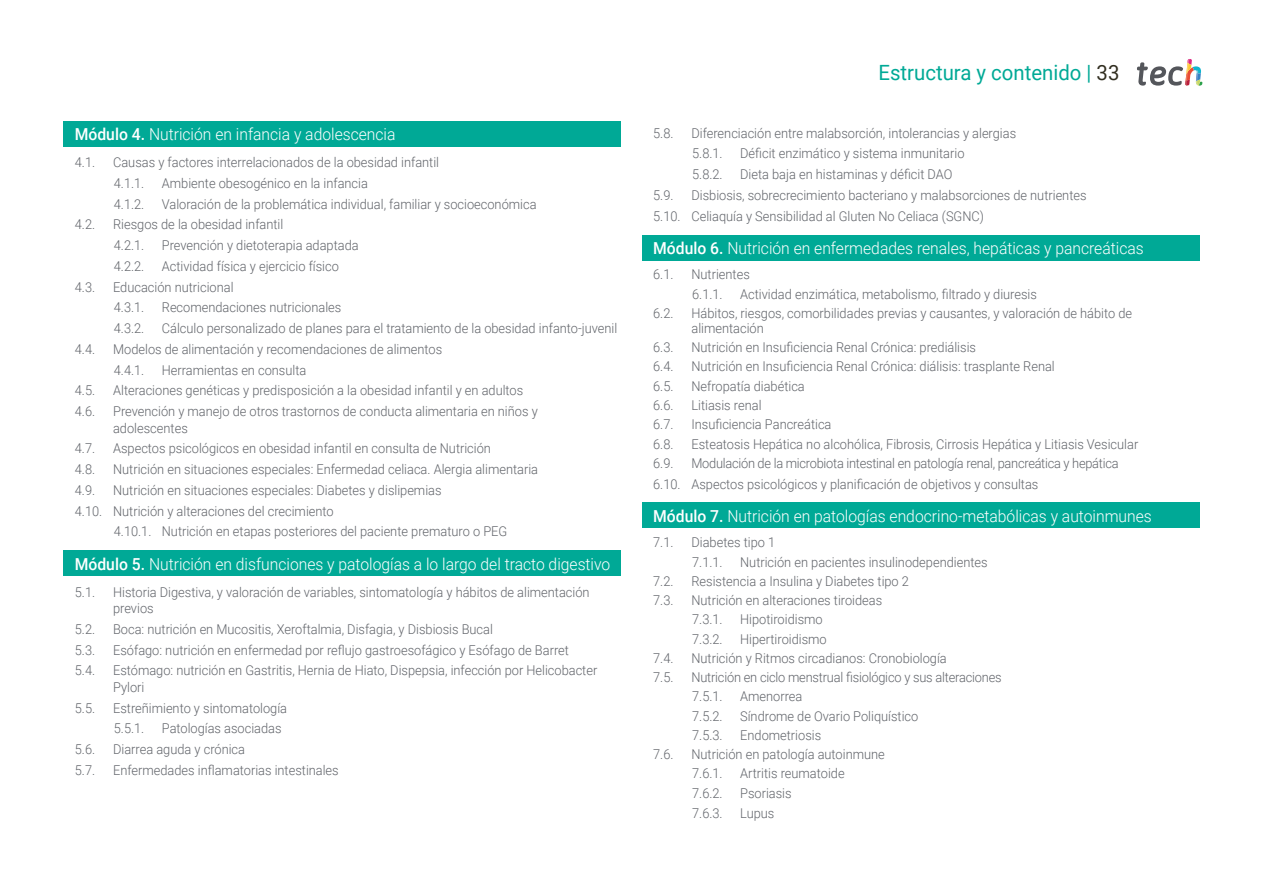
<style>
.page{position:relative;width:1263px;height:893px;background:#fff}
.page>*{position:absolute;margin:0;border:0;box-sizing:border-box;transform-origin:0 0}
.t1{font:21px "Roboto";color:#00a996}
.t2{font:300 16.5px "Roboto";color:#fff;scale:.95 1}
.t3{font:300 13.5px/20.7px "Roboto";color:#61646a;scale:.95 1}
.t4{font:300 13.5px/20.7px "Roboto";letter-spacing:-.02em;color:#61646a;scale:.95 1}
.s1{font-weight:500}
.s2{color:#312e20}
</style>
<div class="page">
<svg style="left:1137px;top:59px;width:65px;height:27px"></svg>
<div style="left:64px;top:121px;width:557px;height:25px;background:#00a996"></div>
<div style="left:64px;top:551px;width:557px;height:25px;background:#00a996"></div>
<div style="left:642px;top:235px;width:557px;height:25px;background:#00a996"></div>
<div style="left:642px;top:503px;width:557px;height:25px;background:#00a996"></div>
<p class="t2" style="left:75px;top:123px;width:339px"><span class="s1">Módulo 4.</span> Nutrición en infancia y adolescencia</p>
<p class="t3" style="left:75px;top:151px;width:23px">4.1.</p>
<p class="t3" style="left:113px;top:151px;width:345px">Causas y factores interrelacionados de la obesidad infantil<br>4.1.1.</p>
<p class="t3" style="left:162px;top:172px;width:218px">Ambiente obesogénico en la infancia</p>
<p class="t3" style="left:114px;top:193px;width:34px">4.1.2.</p>
<p class="t3" style="left:162px;top:193px;width:396px">Valoración de la problemática individual, familiar y socioeconómica</p>
<p class="t3" style="left:75px;top:214px;width:23px">4.2.</p>
<p class="t3" style="left:113px;top:214px;width:181px">Riesgos de la obesidad infantil<br>4.2.1.</p>
<p class="t3" style="left:162px;top:234px;width:209px">Prevención y dietoterapia adaptada</p>
<p class="t3" style="left:114px;top:255px;width:34px">4.2.2.</p>
<p class="t3" style="left:162px;top:255px;width:188px">Actividad física y ejercicio físico</p>
<p class="t3" style="left:75px;top:276px;width:23px">4.3.</p>
<p class="t3" style="left:113px;top:276px;width:128px">Educación nutricional<br>4.3.1.</p>
<p class="t3" style="left:162px;top:297px;width:190px">Recomendaciones nutricionales</p>
<p class="t3" style="left:114px;top:317px;width:34px">4.3.2.</p>
<p class="t3" style="left:162px;top:317px;width:481px">Cálculo personalizado de planes para el tratamiento de la obesidad infanto-juvenil</p>
<p class="t3" style="left:75px;top:338px;width:23px">4.4.</p>
<p class="t3" style="left:113px;top:338px;width:348px">Modelos de alimentación y recomendaciones de alimentos<br>4.4.1.</p>
<p class="t3" style="left:162px;top:359px;width:154px">Herramientas en consulta</p>
<p class="t3" style="left:75px;top:380px;width:23px">4.5.</p>
<p class="t3" style="left:113px;top:380px;width:433px">Alteraciones genéticas y predisposición a la obesidad infantil y en adultos</p>
<p class="t3" style="left:75px;top:400px;width:23px">4.6.</p>
<p class="t3" style="left:113px;top:403px;width:448px;line-height:16.5px">Prevención y manejo de otros trastornos de conducta alimentaria en niños y adolescentes</p>
<p class="t3" style="left:75px;top:438px;width:23px">4.7.</p>
<p class="t3" style="left:113px;top:438px;width:399px">Aspectos psicológicos en obesidad infantil en consulta de Nutrición</p>
<p class="t3" style="left:75px;top:458px;width:23px">4.8.</p>
<p class="t3" style="left:113px;top:458px;width:449px">Nutrición en situaciones especiales: Enfermedad celiaca. Alergia alimentaria</p>
<p class="t3" style="left:75px;top:479px;width:23px">4.9.</p>
<p class="t3" style="left:75px;top:479px;width:387px;text-indent:38px">Nutrición en situaciones especiales: Diabetes y dislipemias<br>4.10. Nutrición y alteraciones del crecimiento</p>
<p class="t3" style="left:114px;top:521px;width:416px">4.10.1. Nutrición en etapas posteriores del paciente prematuro o PEG</p>
<p class="t2" style="left:75px;top:552px;width:565px"><span class="s1">Módulo 5.</span> Nutrición en disfunciones y patologías a lo largo del tracto digestivo</p>
<p class="t3" style="left:75px;top:581px;width:23px">5.1.</p>
<p class="t3" style="left:113px;top:583px;width:503px;line-height:16.5px">Historia Digestiva, y valoración de variables, sintomatología y hábitos de alimentación previos</p>
<p class="t3" style="left:75px;top:618px;width:23px">5.2.</p>
<p class="t3" style="left:113px;top:618px;width:401px">Boca: nutrición en Mucositis, Xeroftalmia, Disfagia, y Disbiosis Bucal</p>
<p class="t3" style="left:75px;top:639px;width:23px">5.3.</p>
<p class="t3" style="left:113px;top:639px;width:481px">Esófago: nutrición en enfermedad por reflujo gastroesofágico y Esófago de Barret</p>
<p class="t3" style="left:75px;top:660px;width:23px">5.4.</p>
<p class="t3" style="left:113px;top:662px;width:511px;line-height:16.5px">Estómago: nutrición en Gastritis, Hernia de Hiato, Dispepsia, infección por Helicobacter<br>Pylori</p>
<p class="t3" style="left:75px;top:697px;width:23px">5.5.</p>
<p class="t3" style="left:113px;top:697px;width:185px">Estreñimiento y sintomatología<br>5.5.1.</p>
<p class="t3" style="left:162px;top:718px;width:128px">Patologías asociadas</p>
<p class="t3" style="left:75px;top:738px;width:23px">5.6.</p>
<p class="t3" style="left:113px;top:738px;width:140px">Diarrea aguda y crónica</p>
<p class="t3" style="left:75px;top:759px;width:23px">5.7.</p>
<p class="t3" style="left:113px;top:759px;width:239px">Enfermedades inflamatorias intestinales</p>
<h1 class="t1" style="left:878px;top:57px;width:242px">Estructura y contenido | <span class="s2">33</span></h1>
<p class="t3" style="left:653px;top:122px;width:23px">5.8.</p>
<p class="t3" style="left:691px;top:122px;width:343px">Diferenciación entre malabsorción, intolerancias y alergias<br>5.8.1.</p>
<p class="t3" style="left:740px;top:143px;width:238px">Déficit enzimático y sistema inmunitario</p>
<p class="t3" style="left:692px;top:164px;width:34px">5.8.2.</p>
<p class="t3" style="left:740px;top:164px;width:225px">Dieta baja en histaminas y déficit DAO</p>
<p class="t3" style="left:653px;top:184px;width:458px;text-indent:38px">Disbiosis, sobrecrecimiento bacteriano y malabsorciones de nutrientes<br>5.10. Celiaquía y Sensibilidad al Gluten No Celiaca (SGNC)</p>
<p class="t2" style="left:653px;top:236px;width:518px"><span class="s1">Módulo 6.</span> Nutrición en enfermedades renales, hepáticas y pancreáticas</p>
<p class="t3" style="left:653px;top:264px;width:23px">6.1.</p>
<p class="t3" style="left:691px;top:265px;width:63px;line-height:19.2px">Nutrientes<br>6.1.1.</p>
<p class="t3" style="left:653px;top:184px;width:23px">5.9.</p>
<p class="t3" style="left:740px;top:283px;width:314px">Actividad enzimática, metabolismo, filtrado y diuresis</p>
<p class="t3" style="left:653px;top:302px;width:23px">6.2.</p>
<p class="t3" style="left:691px;top:305px;width:465px;line-height:15px">Hábitos, riesgos, comorbilidades previas y causantes, y valoración de hábito de alimentación</p>
<p class="t3" style="left:653px;top:337px;width:23px">6.3.</p>
<p class="t3" style="left:691px;top:337px;width:301px">Nutrición en Insuficiencia Renal Crónica: prediálisis</p>
<p class="t3" style="left:653px;top:356px;width:23px">6.4.</p>
<p class="t3" style="left:691px;top:356px;width:384px">Nutrición en Insuficiencia Renal Crónica: diálisis: trasplante Renal</p>
<p class="t3" style="left:653px;top:375px;width:23px">6.5.</p>
<p class="t3" style="left:691px;top:375px;width:121px">Nefropatía diabética</p>
<p class="t3" style="left:653px;top:394px;width:23px">6.6.</p>
<p class="t3" style="left:691px;top:394px;width:75px">Litiasis renal</p>
<p class="t3" style="left:653px;top:414px;width:23px">6.7.</p>
<p class="t3" style="left:691px;top:414px;width:149px">Insuficiencia Pancreática</p>
<p class="t3" style="left:653px;top:433px;width:23px">6.8.</p>
<p class="t3" style="left:691px;top:433px;width:472px">Esteatosis Hepática no alcohólica, Fibrosis, Cirrosis Hepática y Litiasis Vesicular</p>
<p class="t3" style="left:653px;top:452px;width:23px">6.9.</p>
<p class="t4" style="left:653px;top:452px;width:491px;text-indent:38px">Modulación de la microbiota intestinal en patología renal, pancreática y hepática<br>6.10. Aspectos psicológicos y planificación de objetivos y consultas</p>
<p class="t2" style="left:653px;top:504px;width:526px"><span class="s1">Módulo 7.</span> Nutrición en patologías endocrino-metabólicas y autoinmunes</p>
<p class="t3" style="left:653px;top:532px;width:23px">7.1.</p>
<p class="t3" style="left:691px;top:532px;width:90px;line-height:19.2px">Diabetes tipo 1<br>7.1.1.</p>
<p class="t3" style="left:740px;top:551px;width:262px">Nutrición en pacientes insulinodependientes</p>
<p class="t3" style="left:653px;top:570px;width:23px">7.2.</p>
<p class="t3" style="left:691px;top:570px;width:231px">Resistencia a Insulina y Diabetes tipo 2</p>
<p class="t3" style="left:653px;top:589px;width:23px">7.3.</p>
<p class="t3" style="left:691px;top:590px;width:202px;line-height:19.2px">Nutrición en alteraciones tiroideas<br>7.3.1.</p>
<p class="t3" style="left:740px;top:609px;width:88px">Hipotiroidismo</p>
<p class="t3" style="left:692px;top:628px;width:34px">7.3.2.</p>
<p class="t3" style="left:740px;top:628px;width:93px">Hipertiroidismo</p>
<p class="t3" style="left:653px;top:647px;width:23px">7.4.</p>
<p class="t3" style="left:691px;top:647px;width:270px">Nutrición y Ritmos circadianos: Cronobiología</p>
<p class="t3" style="left:653px;top:666px;width:23px">7.5.</p>
<p class="t3" style="left:691px;top:667px;width:328px;line-height:19.2px">Nutrición en ciclo menstrual fisiológico y sus alteraciones<br>7.5.1.</p>
<p class="t3" style="left:740px;top:686px;width:67px">Amenorrea</p>
<p class="t3" style="left:692px;top:705px;width:34px">7.5.2.</p>
<p class="t3" style="left:740px;top:705px;width:189px">Síndrome de Ovario Poliquístico</p>
<p class="t3" style="left:692px;top:724px;width:34px">7.5.3.</p>
<p class="t3" style="left:740px;top:724px;width:87px">Endometriosis</p>
<p class="t3" style="left:653px;top:743px;width:23px">7.6.</p>
<p class="t3" style="left:691px;top:744px;width:205px;line-height:19.2px">Nutrición en patología autoinmune<br>7.6.1.</p>
<p class="t3" style="left:740px;top:763px;width:111px">Artritis reumatoide</p>
<p class="t3" style="left:692px;top:782px;width:34px">7.6.2.</p>
<p class="t3" style="left:740px;top:782px;width:56px">Psoriasis</p>
<p class="t3" style="left:692px;top:803px;width:34px">7.6.3.</p>
<p class="t3" style="left:740px;top:803px;width:37px">Lupus</p>
</div>
